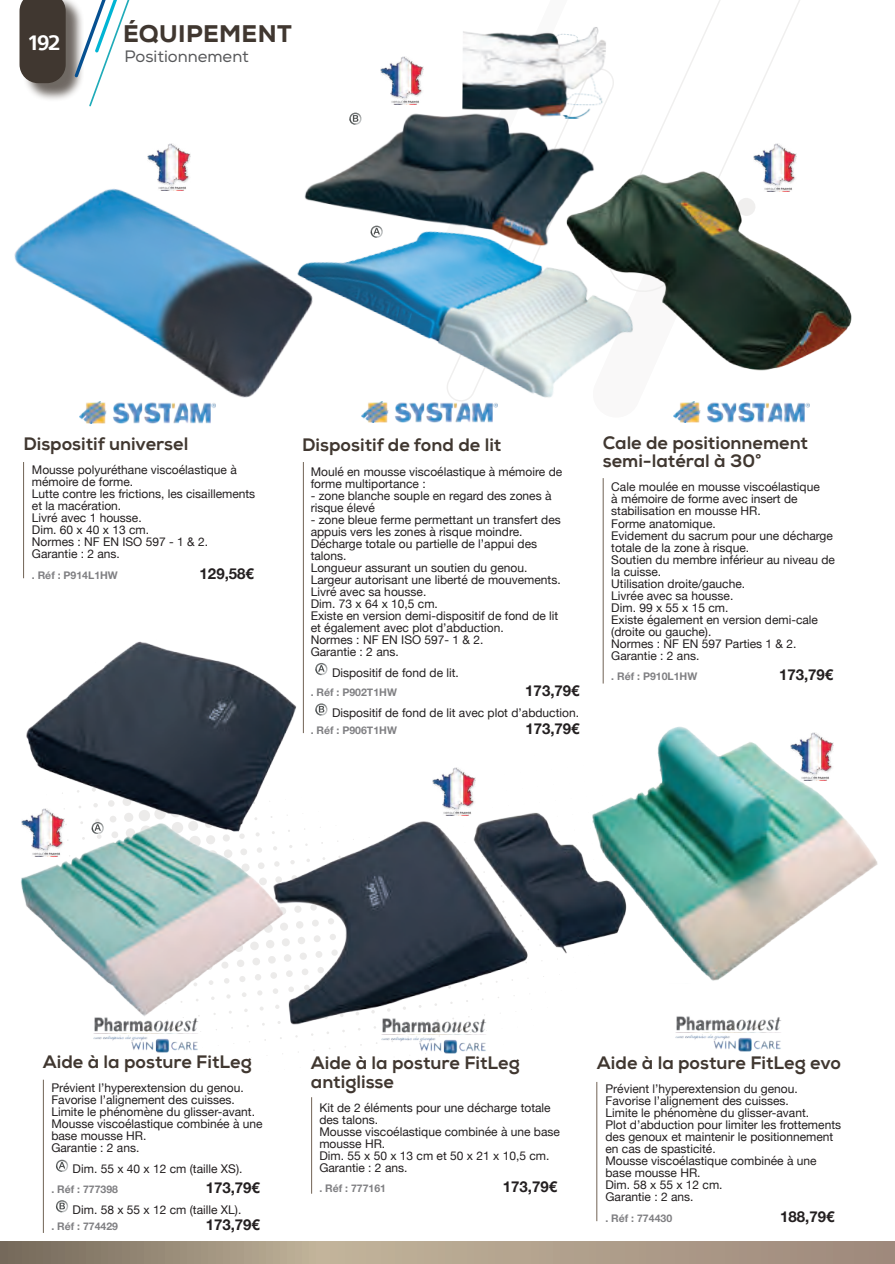
<style>
.page{position:relative;width:895px;height:1264px;background:#fff}
.page>*{position:absolute;margin:0;border:0;box-sizing:border-box;transform-origin:0 0}
.t1{font:800 24px "Nexa";letter-spacing:.015em;color:#403730}
.t2{font:500 23.85px "Colaborate";color:#fff}
.t3{font:800 18px/18px "Nexa";color:#403730}
.t4{font:16.5px "Nexa";color:#57585a}
.t5{font:700 15px "Helvetica Neue";color:#231f20}
.t6{font:12px/12px "Helvetica Neue";color:#231f20}
.t7{font:700 10.5px "Helvetica Neue";color:#808083}
</style>
<div class="page">
<svg style="left:0;top:1241px;width:895px;height:22px"></svg>
<div style="left:22px;top:0;width:62px;height:102px;background:#403730;opacity:.75"></div>
<div style="left:20px;top:0;width:46px;height:83px;background:#403730"></div>
<svg style="left:74px;top:0;width:56px;height:106px"></svg>
<svg style="left:315px;top:663px;width:12px;height:12px"></svg>
<svg style="left:315px;top:703px;width:12px;height:12px"></svg>
<img style="left:334px;top:252px;width:234px;height:171px">
<img style="left:462px;top:27px;width:144px;height:92px">
<img style="left:334px;top:107px;width:264px;height:145px">
<hr style="left:303px;top:462px;width:1px;height:271px;background:#716355">
<img style="left:14px;top:176px;width:320px;height:240px">
<hr style="left:23px;top:462px;width:1px;height:116px;background:#716355">
<img style="left:564px;top:168px;width:288px;height:202px">
<hr style="left:603px;top:478px;width:1px;height:205px;background:#716355">
<hr style="left:596px;top:1081px;width:1px;height:140px;background:#716355">
<img style="left:362px;top:401px;width:136px;height:21px">
<img style="left:673px;top:401px;width:137px;height:21px">
<img style="left:80px;top:402px;width:136px;height:21px">
<img style="left:148px;top:143px;width:43px;height:48px">
<img style="left:610px;top:726px;width:268px;height:255px">
<img style="left:675px;top:1016px;width:106px;height:36px">
<img style="left:791px;top:732px;width:43px;height:48px">
<img style="left:380px;top:56px;width:43px;height:48px">
<img style="left:753px;top:143px;width:43px;height:48px">
<hr style="left:311px;top:1097px;width:1px;height:96px;background:#716355">
<img style="left:381px;top:1026px;width:105px;height:28px">
<img style="left:433px;top:767px;width:43px;height:40px">
<img style="left:278px;top:807px;width:353px;height:219px">
<img style="left:93px;top:1017px;width:105px;height:36px">
<svg style="left:56px;top:1159px;width:12px;height:12px"></svg>
<svg style="left:56px;top:1200px;width:12px;height:12px"></svg>
<img style="left:23px;top:641px;width:275px;height:191px">
<img style="left:21px;top:821px;width:263px;height:195px">
<hr style="left:43px;top:1079px;width:1px;height:153px;background:#716355">
<svg style="left:92px;top:818px;width:12px;height:21px"></svg>
<svg style="left:370px;top:226px;width:13px;height:12px"></svg>
<svg style="left:349px;top:113px;width:12px;height:12px"></svg>
<h2 class="t2" style="left:26px;top:30px;width:35px">192</h2>
<h1 class="t1" style="left:123px;top:19px;width:170px">ÉQUIPEMENT</h1>
<h3 class="t4" style="left:124px;top:47px;width:126px">Positionnement</h3>
<h3 class="t3" style="left:23px;top:435px;width:166px">Dispositif universel</h3>
<p class="t6" style="left:32px;top:464px;width:225px">Mousse polyuréthane viscoélastique à mémoire de forme.<br>Lutte contre les frictions, les cisaillements et la macération.<br>Livré avec 1 housse.<br>Dim. 60 x 40 x 13 cm.<br>Normes : NF EN ISO 597 - 1 &amp; 2.<br>Garantie : 2 ans.</p>
<p class="t7" style="left:32px;top:568px;width:87px">. Réf : P914L1HW</p>
<p class="t5" style="left:200px;top:564px;width:56px">129,58€</p>
<h3 class="t3" style="left:302px;top:436px;width:201px">Dispositif de fond de lit</h3>
<p class="t6" style="left:311px;top:466px;width:253px">Moulé en mousse viscoélastique à mémoire de forme multiportance :</p>
<p class="t6" style="left:311px;top:490px;width:242px">- zone blanche souple en regard des zones à risque élevé</p>
<p class="t6" style="left:311px;top:514px;width:252px">- zone bleue ferme permettant un transfert des appuis vers les zones à risque moindre.<br>Décharge totale ou partielle de l’appui des talons.<br>Longueur assurant un soutien du genou.<br>Largeur autorisant une liberté de mouvements.<br>Livré avec sa housse.<br>Dim. 73 x 64 x 10,5 cm.<br>Existe en version demi-dispositif de fond de lit et également avec plot d’abduction.<br>Normes : NF EN ISO 597- 1 &amp; 2.<br>Garantie : 2 ans.</p>
<p class="t6" style="left:332px;top:667px;width:128px">Dispositif de fond de lit.</p>
<p class="t7" style="left:311px;top:686px;width:88px">. Réf : P902T1HW</p>
<p class="t5" style="left:525px;top:681px;width:56px">173,79€</p>
<p class="t6" style="left:332px;top:707px;width:248px">Dispositif de fond de lit avec plot d’abduction.</p>
<p class="t7" style="left:311px;top:723px;width:88px">. Réf : P906T1HW</p>
<p class="t5" style="left:525px;top:719px;width:56px">173,79€</p>
<h3 class="t3" style="left:603px;top:434px;width:207px">Cale de positionnement semi-latéral à 30°</h3>
<p class="t6" style="left:611px;top:482px;width:225px">Cale moulée en mousse viscoélastique<br>à mémoire de forme avec insert de stabilisation en mousse HR.<br>Forme anatomique.<br>Evidement du sacrum pour une décharge totale de la zone à risque.<br>Soutien du membre inférieur au niveau de la cuisse.<br>Utilisation droite/gauche.<br>Livrée avec sa housse.<br>Dim. 99 x 55 x 15 cm.<br>Existe également en version demi-cale (droite ou gauche).<br>Normes : NF EN 597 Parties 1 &amp; 2.<br>Garantie : 2 ans.</p>
<p class="t7" style="left:611px;top:670px;width:87px">. Réf : P910L1HW</p>
<p class="t5" style="left:779px;top:665px;width:56px">173,79€</p>
<h3 class="t3" style="left:43px;top:1052px;width:210px">Aide à la posture FitLeg</h3>
<p class="t6" style="left:51px;top:1082px;width:213px">Prévient l’hyperextension du genou.<br>Favorise l’alignement des cuisses.<br>Limite le phénomène du glisser-avant.<br>Mousse viscoélastique combinée à une base mousse HR.<br>Garantie : 2 ans.</p>
<p class="t6" style="left:73px;top:1163px;width:171px">Dim. 55 x 40 x 12 cm (taille XS).</p>
<p class="t7" style="left:51px;top:1182px;width:68px">. Réf : 777398</p>
<p class="t5" style="left:206px;top:1178px;width:56px">173,79€</p>
<p class="t6" style="left:73px;top:1204px;width:170px">Dim. 58 x 55 x 12 cm (taille XL).</p>
<p class="t7" style="left:51px;top:1220px;width:68px">. Réf : 774429</p>
<p class="t5" style="left:206px;top:1215px;width:56px">173,79€</p>
<h3 class="t3" style="left:311px;top:1054px;width:210px">Aide à la posture FitLeg antiglisse</h3>
<p class="t6" style="left:319px;top:1101px;width:242px">Kit de 2 éléments pour une décharge totale des talons.<br>Mousse viscoélastique combinée à une base mousse HR.<br>Dim. 55 x 50 x 13 cm et 50 x 21 x 10,5 cm.<br>Garantie : 2 ans.</p>
<p class="t7" style="left:319px;top:1181px;width:68px">. Réf : 777161</p>
<p class="t5" style="left:503px;top:1177px;width:56px">173,79€</p>
<h3 class="t3" style="left:597px;top:1053px;width:245px">Aide à la posture FitLeg evo</h3>
<p class="t6" style="left:605px;top:1083px;width:237px">Prévient l’hyperextension du genou.<br>Favorise l’alignement des cuisses.<br>Limite le phénomène du glisser-avant.<br>Plot d’abduction pour limiter les frottements des genoux et maintenir le positionnement en cas de spasticité.<br>Mousse viscoélastique combinée à une base mousse HR.<br>Dim. 58 x 55 x 12 cm.<br>Garantie : 2 ans.</p>
<p class="t7" style="left:605px;top:1211px;width:68px">. Réf : 774430</p>
<p class="t5" style="left:780px;top:1206px;width:56px">188,79€</p>
</div>
